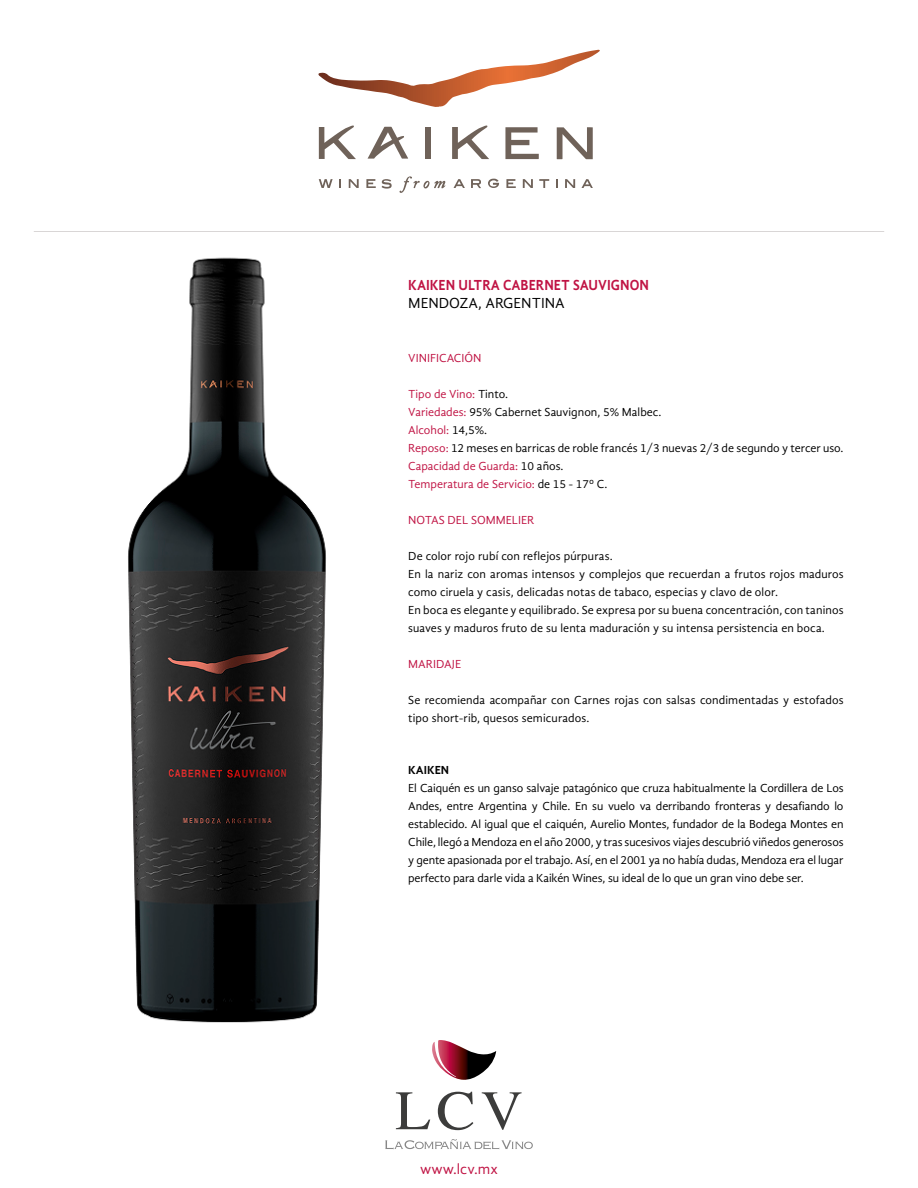
<style>
.page{position:relative;width:918px;height:1188px;background:#fff}
.page>*{position:absolute;margin:0;border:0;box-sizing:border-box;transform-origin:0 0}
.t1{font:700 15px "Gandhi Sans";color:#c01444;scale:.92 1}
.t2{font:15px "Gandhi Sans";color:#000}
.t3{font:15px "Gandhi Sans";color:#c01444}
.t4{font:12px/18px "Gandhi Sans";letter-spacing:.01em;color:#000}
.t5{font:12px "Gandhi Sans";color:#c01444}
.t6{font:700 12px "Gandhi Sans";color:#000}
.s1{color:#c01444}
</style>
<div class="page">
<svg style="left:432px;top:1040px;width:64px;height:40px"></svg>
<svg style="left:396px;top:1092px;width:34px;height:37px"></svg>
<svg style="left:438px;top:1092px;width:35px;height:38px"></svg>
<svg style="left:482px;top:1092px;width:40px;height:38px"></svg>
<svg style="left:385px;top:1139px;width:148px;height:10px"></svg>
<hr style="left:34px;top:231px;width:850px;height:1px;background:#d9d6d6">
<img style="left:128px;top:257px;width:198px;height:766px">
<svg style="left:318px;top:50px;width:282px;height:57px"></svg>
<svg style="left:505px;top:127px;width:34px;height:32px"></svg>
<svg style="left:557px;top:127px;width:36px;height:32px"></svg>
<div style="left:425px;top:127px;width:6px;height:32px;background:#6f6259"></div>
<svg style="left:319px;top:125px;width:37px;height:34px"></svg>
<svg style="left:452px;top:125px;width:37px;height:34px"></svg>
<svg style="left:368px;top:127px;width:40px;height:32px"></svg>
<svg style="left:319px;top:179px;width:14px;height:9px"></svg>
<svg style="left:339px;top:179px;width:2px;height:9px"></svg>
<svg style="left:349px;top:179px;width:10px;height:9px"></svg>
<svg style="left:366px;top:179px;width:10px;height:9px"></svg>
<svg style="left:382px;top:179px;width:10px;height:10px"></svg>
<svg style="left:454px;top:179px;width:11px;height:9px"></svg>
<svg style="left:471px;top:179px;width:10px;height:9px"></svg>
<svg style="left:488px;top:179px;width:11px;height:9px"></svg>
<svg style="left:506px;top:179px;width:10px;height:9px"></svg>
<svg style="left:523px;top:179px;width:10px;height:9px"></svg>
<svg style="left:539px;top:179px;width:10px;height:9px"></svg>
<svg style="left:565px;top:179px;width:10px;height:9px"></svg>
<svg style="left:582px;top:179px;width:11px;height:9px"></svg>
<svg style="left:400px;top:176px;width:46px;height:17px"></svg>
<p class="t1" style="left:408px;top:276px;width:263px">KAIKEN ULTRA CABERNET SAUVIGNON</p>
<p class="t2" style="left:408px;top:295px;width:158px">MENDOZA, ARGENTINA</p>
<p class="t5" style="left:408px;top:351px;width:75px">VINIFICACIÓN</p>
<p class="t4" style="left:408px;top:385px;width:437px"><span class="s1">Tipo de Vino:</span> Tinto.<br><span class="s1">Variedades:</span> 95% Cabernet Sauvignon, 5% Malbec.<br><span class="s1">Alcohol:</span> 14,5%.<br><span class="s1">Reposo:</span> 12 meses en barricas de roble francés 1/3 nuevas 2/3 de segundo y tercer uso.<br><span class="s1">Capacidad de Guarda:</span> 10 años.<br><span class="s1">Temperatura de Servicio:</span> de 15 - 17º C.</p>
<p class="t5" style="left:408px;top:513px;width:128px">NOTAS DEL SOMMELIER</p>
<p class="t4" style="left:408px;top:547px;width:437px">De color rojo rubí con reflejos púrpuras.<br>En la nariz con aromas intensos y complejos que recuerdan a frutos rojos maduros como ciruela y casis, delicadas notas de tabaco, especias y clavo de olor.<br>En boca es elegante y equilibrado. Se expresa por su buena concentración, con taninos suaves y maduros fruto de su lenta maduración y su intensa persistencia en boca.</p>
<p class="t5" style="left:408px;top:657px;width:55px">MARIDAJE</p>
<p class="t4" style="left:408px;top:691px;width:437px">Se recomienda acompañar con Carnes rojas con salsas condimentadas y estofados tipo short-rib, quesos semicurados.</p>
<p class="t6" style="left:408px;top:763px;width:42px">KAIKEN</p>
<p class="t4" style="left:408px;top:779px;width:437px;text-align:justify">El Caiquén es un ganso salvaje patagónico que cruza habitualmente la Cordillera de Los Andes, entre Argentina y Chile. En su vuelo va derribando fronteras y desafiando lo establecido. Al igual que el caiquén, Aurelio Montes, fundador de la Bodega Montes en Chile, llegó a Mendoza en el año 2000, y tras sucesivos viajes descubrió viñedos generosos y gente apasionada por el trabajo. Así, en el 2001 ya no había dudas, Mendoza era el lugar perfecto para darle vida a Kaikén Wines, su ideal de lo que un gran vino debe ser.</p>
<p class="t3" style="left:420px;top:1160px;width:79px">www.lcv.mx</p>
</div>
